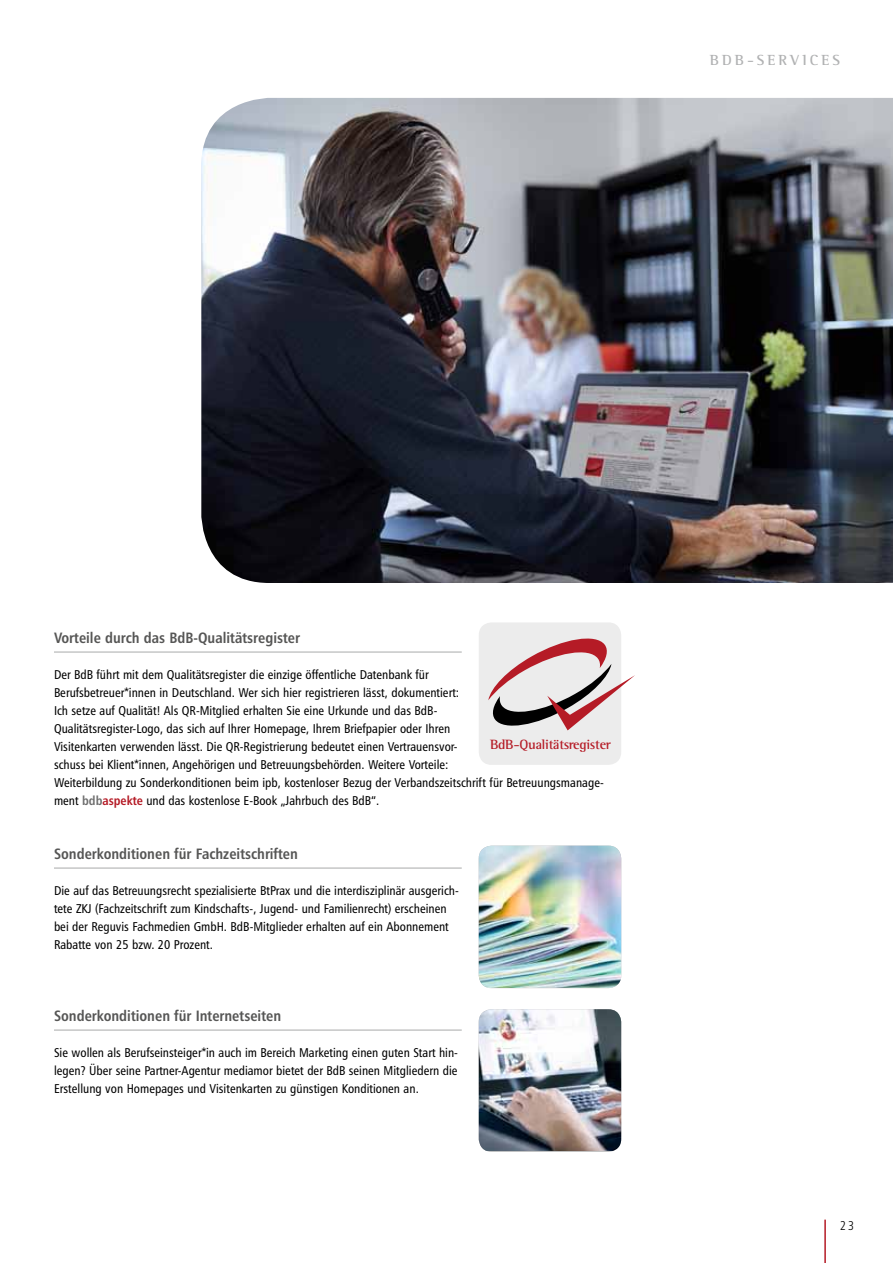
<style>
.page{position:relative;width:893px;height:1263px;background:#fff}
.page>*{position:absolute;margin:0;border:0;box-sizing:border-box;transform-origin:0 0}
.t1{font:15px "Humanist 777 BT Bold Condensed B";color:#565655}
.t2{font:700 15px "Rotis Semi Serif";letter-spacing:.2em;color:#b1b2b3}
.t3{font:700 13.8px "Rotis Semi Serif";letter-spacing:-.02em;color:#b51b26}
.t4{font:12.75px/18px "Humanist 777 BT Roman Condensed B";color:#000}
.t5{font:12.75px "Humanist 777 BT Light Condensed B";color:#000}
.s1{font-family:"Humanist 777 BT Bold Condensed B";color:#6e6e6e}
.s2{font-family:"Humanist 777 BT Bold Condensed B";color:#b51b26}
</style>
<div class="page">
<hr style="left:824px;top:1219px;width:2px;height:44px;background:#b51b26">
<img style="left:201px;top:98px;width:692px;height:485px">
<hr style="left:54px;top:651px;width:408px;height:2px;background:#c5c6c6">
<hr style="left:54px;top:867px;width:408px;height:2px;background:#c5c6c6">
<hr style="left:54px;top:1029px;width:408px;height:2px;background:#c5c6c6">
<div style="left:479px;top:622px;width:142px;height:143px;background:#ececec;border-radius:13px"></div>
<img style="left:479px;top:846px;width:142px;height:142px">
<img style="left:479px;top:1009px;width:142px;height:142px">
<svg style="left:488px;top:638px;width:147px;height:93px"></svg>
<p class="t2" style="left:710px;top:51px;width:79px">Bdb -Servi</p>
<p class="t2" style="left:810px;top:51px;width:32px">ces</p>
<p class="t1" style="left:54px;top:628px;width:248px">Vorteile durch das BdB-Qualitätsregister</p>
<p class="t4" style="left:54px;top:665px;width:551px">Der BdB führt mit dem Qualitätsregister die einzige öffentliche Datenbank für<br>Berufsbetreuer*innen in Deutschland. Wer sich hier registrieren lässt, dokumentiert:<br>Ich setze auf Qualität! Als QR-Mitglied erhalten Sie eine Urkunde und das BdB-<br>Qualitätsregister-Logo, das sich auf Ihrer Homepage, Ihrem Briefpapier oder Ihren<br>Visitenkarten verwenden lässt. Die QR-Registrierung bedeutet einen Vertrauensvor-<br>schuss bei Klient*innen, Angehörigen und Betreuungsbehörden. Weitere Vorteile:<br>Weiterbildung zu Sonderkonditionen beim ipb, kostenloser Bezug der Verbandszeitschrift für Betreuungsmanage&shy;ment <span class="s1">bdb</span><span class="s2">aspekte</span> und das kostenlose E-Book „Jahrbuch des BdB“.</p>
<p class="t1" style="left:54px;top:844px;width:245px">Sonderkonditionen für Fachzeitschriften</p>
<p class="t4" style="left:54px;top:881px;width:406px">Die auf das Betreuungsrecht spezialisierte BtPrax und die interdisziplinär ausgerich&shy;tete ZKJ (Fachzeitschrift zum Kindschafts-, Jugend- und Familienrecht) erscheinen bei der Reguvis Fachmedien GmbH. BdB-Mitglieder erhalten auf ein Abonnement Rabatte von 25 bzw. 20 Prozent.</p>
<p class="t3" style="left:490px;top:736px;width:122px">BdB-Qualitätsregister</p>
<p class="t1" style="left:54px;top:1006px;width:229px">Sonderkonditionen für Internetseiten</p>
<p class="t4" style="left:54px;top:1043px;width:405px;text-align:justify">Sie wollen als Berufseinsteiger*in auch im Bereich Marketing einen guten Start hin&shy;legen? Über seine Partner-Agentur mediamor bietet der BdB seinen Mitgliedern die Erstellung von Homepages und Visitenkarten zu günstigen Konditionen an.</p>
<p class="t5" style="left:840px;top:1218px;width:16px">23</p>
</div>
